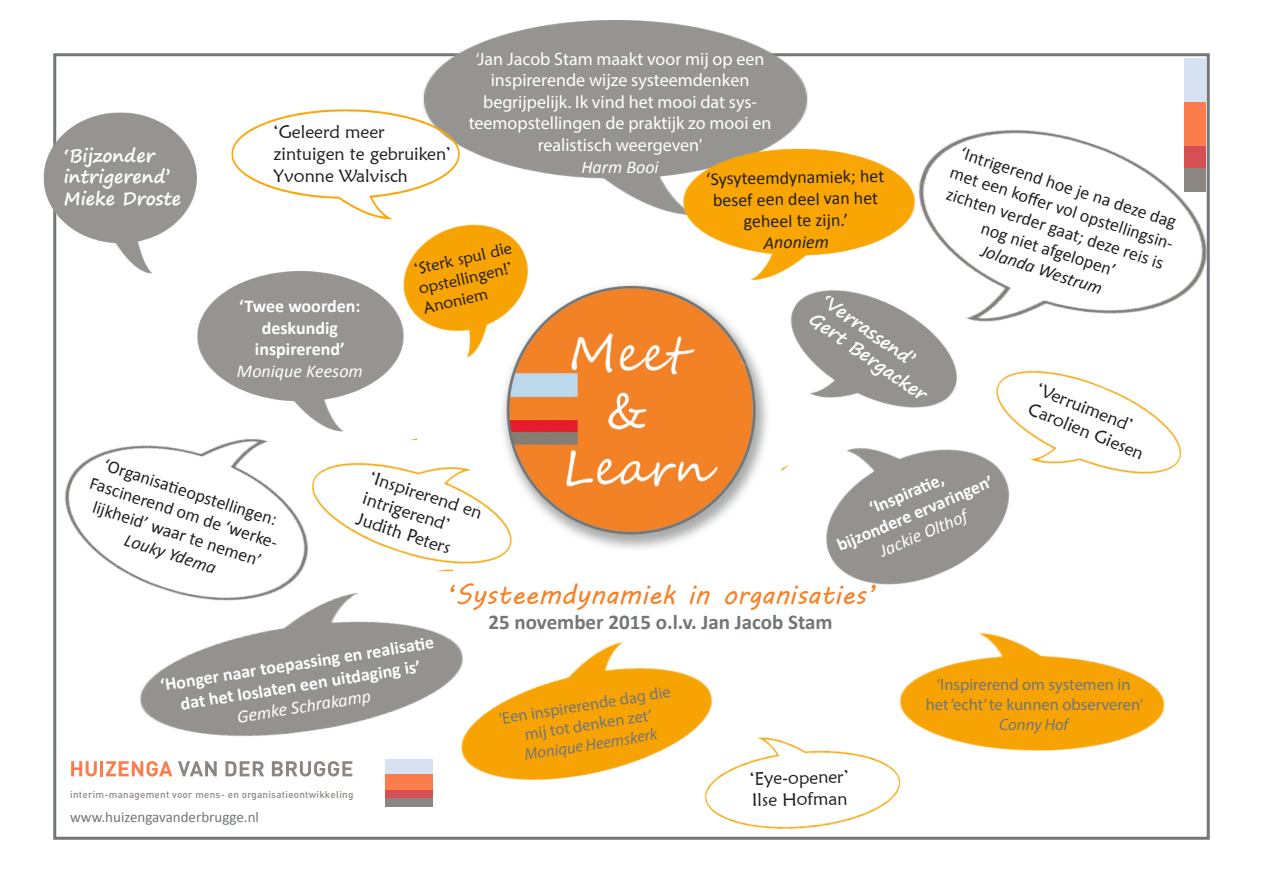
<style>
.page{position:relative;width:1263px;height:893px;background:#fff}
.page>*{position:absolute;margin:0;border:0;box-sizing:border-box;transform-origin:0 0}
.t1{font:27px "MV Boli";color:#f58229}
.t2{font:700 21px "Calibri";color:#727678}
.t3{font:18px/21.6px "Calibri";color:#231f20;text-align:center}
.t4{font:18px/21.6px "Myriad Pro";color:#fff;text-align:center}
.t5{font:18px "Maiandra GD";color:#231f20}
.t6{font:700 18px "Calibri";color:#fff}
.t7{font:700 18px "Segoe Print";color:#fff}
.t8{font:italic 18px "Calibri";color:#fff}
.t9{font:italic 18px "Calibri";color:#231f20}
.t10{font:16.5px "Myriad Pro";color:#727678}
.t11{font:16.5px "Maiandra GD";color:#231f20}
.t12{font:italic 16.5px "Myriad Pro";color:#727678}
.t13{font:15px "Calibri";color:#727678}
.t14{font:500 9.9px "DIN";letter-spacing:.025em;color:#8c8682}
</style>
<div class="page">
<img style="left:503px;top:284px;width:257px;height:265px">
<img style="left:900px;top:576px;width:310px;height:223px">
<img style="left:53px;top:377px;width:240px;height:263px">
<img style="left:385px;top:641px;width:328px;height:199px">
<img style="left:398px;top:20px;width:414px;height:192px">
<img style="left:43px;top:105px;width:154px;height:176px">
<img style="left:740px;top:319px;width:137px;height:141px">
<img style="left:183px;top:224px;width:195px;height:215px">
<img style="left:781px;top:384px;width:278px;height:270px">
<img style="left:378px;top:178px;width:225px;height:208px">
<img style="left:227px;top:105px;width:247px;height:122px">
<img style="left:688px;top:717px;width:220px;height:123px">
<img style="left:962px;top:391px;width:220px;height:129px">
<img style="left:293px;top:415px;width:250px;height:154px">
<img style="left:120px;top:569px;width:361px;height:247px">
<img style="left:670px;top:130px;width:207px;height:189px">
<div style="left:1184px;top:58px;width:21px;height:44px;background:#d6e2f2"></div>
<img style="left:877px;top:81px;width:333px;height:310px">
<svg style="left:71px;top:761px;width:26px;height:15px"></svg>
<hr style="left:100px;top:761px;width:3px;height:15px;background:#fb7d4c">
<svg style="left:106px;top:761px;width:66px;height:15px"></svg>
<svg style="left:178px;top:761px;width:39px;height:15px"></svg>
<svg style="left:225px;top:761px;width:39px;height:15px"></svg>
<svg style="left:272px;top:761px;width:80px;height:15px"></svg>
<div style="left:385px;top:759px;width:47px;height:16px;background:#d6e2f2"></div>
<div style="left:385px;top:775px;width:47px;height:15px;background:#fb7d4c"></div>
<div style="left:385px;top:790px;width:47px;height:8px;background:#d54f53"></div>
<div style="left:385px;top:798px;width:47px;height:8px;background:#8c8682"></div>
<p class="t4" style="left:469px;top:47px;width:304px">‘Jan Jacob Stam maakt voor mij op een inspirerende wijze systeemdenken begrijpelijk. Ik vind het mooi dat sys&shy;teemopstellingen de praktijk zo mooi en</p>
<p class="t4" style="left:538px;top:134px;width:166px">realistisch weergeven’</p>
<p class="t8" style="left:581px;top:154px;width:79px">Harm Booi</p>
<p class="t5" style="left:274px;top:121px;width:113px">‘Geleerd meer</p>
<p class="t5" style="left:274px;top:143px;width:179px">zintuigen te gebruiken’</p>
<p class="t5" style="left:274px;top:164px;width:136px">Yvonne Walvisch</p>
<p class="t3" style="left:961px;top:141px;width:239px;rotate:18deg">‘Intrigerend hoe je na deze dag met een koff er vol opstellingsin&shy;zichten verder gaat; deze reis is nog niet afgelopen’</p>
<p class="t7" style="left:64px;top:139px;width:93px">‘Bijzonder</p>
<p class="t7" style="left:64px;top:161px;width:108px">intrigerend’</p>
<p class="t7" style="left:64px;top:182px;width:119px">Mieke Droste</p>
<p class="t3" style="left:706px;top:168px;width:180px;rotate:-1deg">‘Sysyteemdynamiek; het besef een deel van het geheel te zijn.’</p>
<p class="t9" style="left:763px;top:230px;width:67px;rotate:-1deg">Anoniem</p>
<p class="t11" style="left:412px;top:260px;width:101px;rotate:-13deg">‘Sterk spul die</p>
<p class="t9" style="left:985px;top:238px;width:128px;rotate:18deg">Jolanda Westrum</p>
<p class="t11" style="left:417px;top:279px;width:98px;rotate:-13deg">opstellingen!’</p>
<p class="t11" style="left:421px;top:298px;width:67px;rotate:-13deg">Anoniem</p>
<p class="t7" style="left:833px;top:285px;width:110px;rotate:35deg">‘Verrassend’</p>
<p class="t6" style="left:239px;top:295px;width:123px">‘Twee woorden:</p>
<p class="t6" style="left:262px;top:316px;width:78px">deskundig</p>
<p class="t6" style="left:255px;top:338px;width:91px">inspirerend’</p>
<p class="t8" style="left:237px;top:359px;width:127px">Monique Keesom</p>
<p class="t7" style="left:821px;top:303px;width:141px;rotate:35deg">Gert Bergacker</p>
<p class="t5" style="left:1041px;top:377px;width:104px;rotate:22deg">‘Verruimend’</p>
<p class="t5" style="left:1033px;top:398px;width:124px;rotate:22deg">Carolien Giesen</p>
<p class="t3" style="left:108px;top:454px;width:182px;rotate:18deg">‘Organisati eopstellingen:</p>
<p class="t5" style="left:374px;top:466px;width:119px;rotate:18deg">‘Inspirerend en</p>
<p class="t6" style="left:833px;top:535px;width:169px;rotate:-23deg">bijzondere ervaringen’</p>
<p class="t6" style="left:866px;top:498px;width:81px;rotate:-23deg">‘Inspirati e,</p>
<p class="t3" style="left:94px;top:472px;width:201px;rotate:18deg">Fascinerend om de ‘werke&shy;lijkheid’ waar te nemen’</p>
<p class="t5" style="left:367px;top:487px;width:92px;rotate:18deg">intrigerend’</p>
<p class="t8" style="left:876px;top:540px;width:95px;rotate:-23deg">Jackie Olthof</p>
<p class="t5" style="left:360px;top:507px;width:100px;rotate:18deg">Judith Peters</p>
<p class="t9" style="left:129px;top:527px;width:97px;rotate:18deg">Louky Ydema</p>
<p class="t6" style="left:159px;top:674px;width:278px;rotate:-9deg">‘Honger naar toepassing en realisati e</p>
<p class="t6" style="left:179px;top:693px;width:244px;rotate:-9deg">dat het loslaten een uitdaging is’</p>
<p class="t8" style="left:235px;top:705px;width:137px;rotate:-9deg">Gemke Schrakamp</p>
<p class="t14" style="left:70px;top:788px;width:285px">interim-management voor mens- en organisatieontwikkeling</p>
<p class="t13" style="left:70px;top:807px;width:190px">www.huizengavanderbrugge.nl</p>
<p class="t1" style="left:445px;top:576px;width:432px">‘Systeemdynamiek in organisaties’</p>
<p class="t2" style="left:488px;top:609px;width:346px">25 november 2015 o.l.v. Jan Jacob Stam</p>
<p class="t10" style="left:497px;top:709px;width:175px;rotate:-9deg">‘Een inspirerende dag die</p>
<p class="t10" style="left:523px;top:725px;width:130px;rotate:-9deg">mij tot denken zet’</p>
<p class="t12" style="left:523px;top:745px;width:136px;rotate:-9deg">Monique Heemskerk</p>
<p class="t5" style="left:749px;top:767px;width:101px;rotate:-1deg">‘Eye-opener’</p>
<p class="t5" style="left:752px;top:789px;width:97px;rotate:-1deg">Ilse Hofman</p>
<p class="t10" style="left:937px;top:675px;width:195px">‘Inspirerend om systemen in</p>
<p class="t10" style="left:926px;top:694px;width:219px">het ‘echt’ te kunnen observeren’</p>
<p class="t12" style="left:999px;top:714px;width:71px">Conny Hof</p>
</div>
